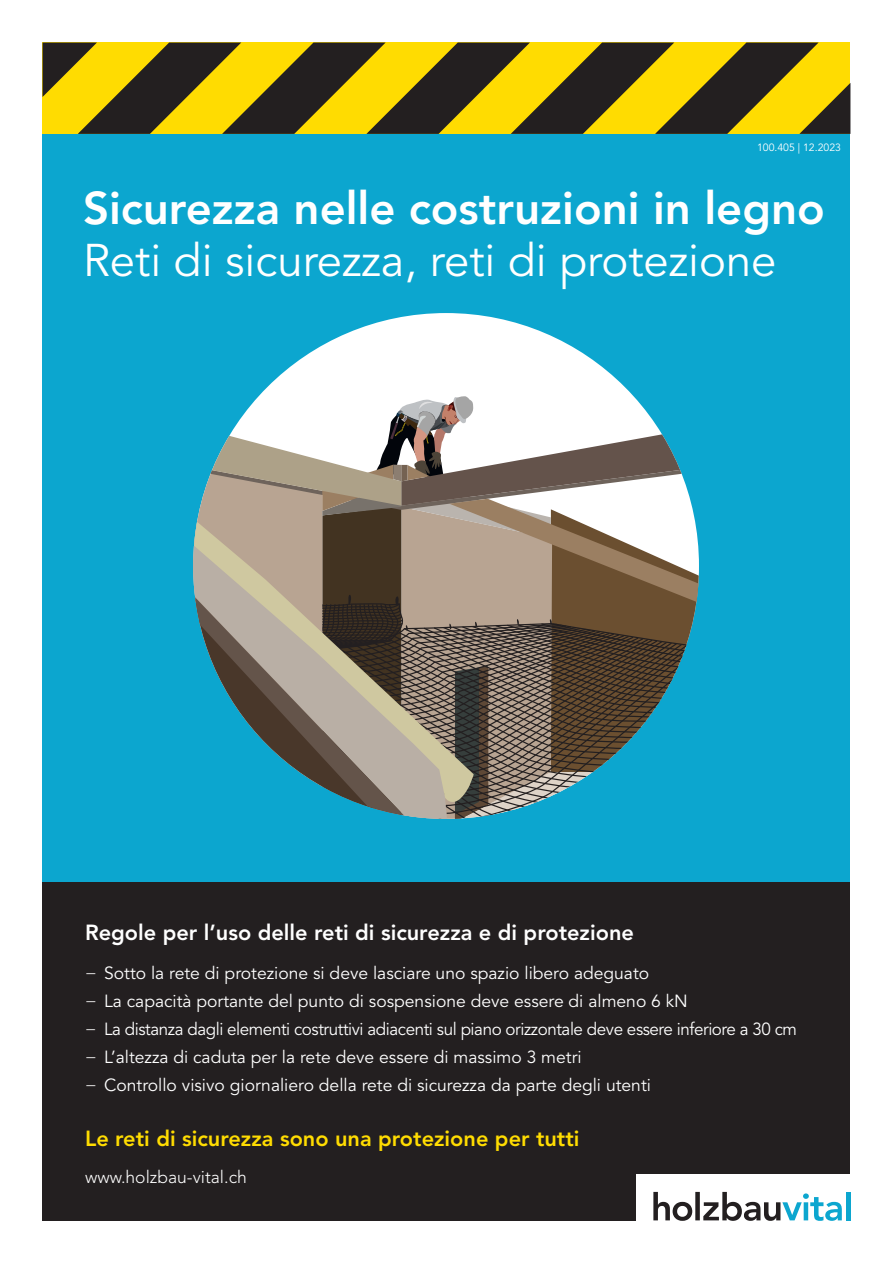
<style>
.page{position:relative;width:893px;height:1263px;background:#fff}
.page>*{position:absolute;margin:0;border:0;box-sizing:border-box;transform-origin:0 0}
.t1{font:800 45.45px "Avenir LT Std";color:#fff}
.t2{font:45.45px "Avenir LT Std";color:#fff}
.t3{font:800 21.75px "Avenir LT Std";color:#fff}
.t4{font:800 21.75px "Avenir LT Std";color:#ffdc01}
.t5{font:17.55px/27.9px "Avenir LT Std";color:#fff}
.t6{font:300 17.55px "Avenir LT Std";color:#fff}
.t7{font:10.5px "Avenir LT Std";color:#fff}
.s1{font-weight:300}
</style>
<div class="page">
<div style="left:43px;top:134px;width:807px;height:748px;background:#0ca6cf"></div>
<svg style="left:43px;top:43px;width:807px;height:91px;background:#94800f"></svg>
<div style="left:43px;top:882px;width:807px;height:338px;background:#231f20"></div>
<div style="left:636px;top:1174px;width:232px;height:64px;background:#fff"></div>
<svg style="left:653px;top:1192px;width:189px;height:29px"></svg>
<hr style="left:846px;top:1192px;width:4px;height:28px;background:#0ca6cf">
<div style="left:193px;top:313px;width:506px;height:506px;background:#fff;border-radius:50%"></div>
<svg style="left:193px;top:396px;width:506px;height:423px"></svg>
<p class="t7" style="left:757px;top:141px;width:86px">100.405 | 12.2023</p>
<h1 class="t1" style="left:83px;top:181px;width:743px">Sicurezza nelle costruzioni in legno</h1>
<h1 class="t2" style="left:83px;top:234px;width:695px">Reti di sicurezza, reti di protezione</h1>
<p class="t3" style="left:85px;top:919px;width:550px">Regole per l’uso delle reti di sicurezza e di protezione</p>
<p class="t5" style="left:85px;top:960px;width:713px"><span class="s1">−</span> Sotto la rete di protezione si deve lasciare uno spazio libero adeguato<br><span class="s1">−</span> La capacità portante del punto di sospensione deve essere di almeno 6 kN<br><span class="s1">−</span> La distanza dagli elementi costruttivi adiacenti sul piano orizzontale deve essere inferiore a 30 cm <span class="s1">−</span> L’altezza di caduta per la rete deve essere di massimo 3 metri<br><span class="s1">−</span> Controllo visivo giornaliero della rete di sicurezza da parte degli utenti</p>
<p class="t4" style="left:85px;top:1126px;width:496px">Le reti di sicurezza sono una protezione per tutti</p>
<p class="t6" style="left:85px;top:1166px;width:163px">www.holzbau-vital.ch</p>
</div>
